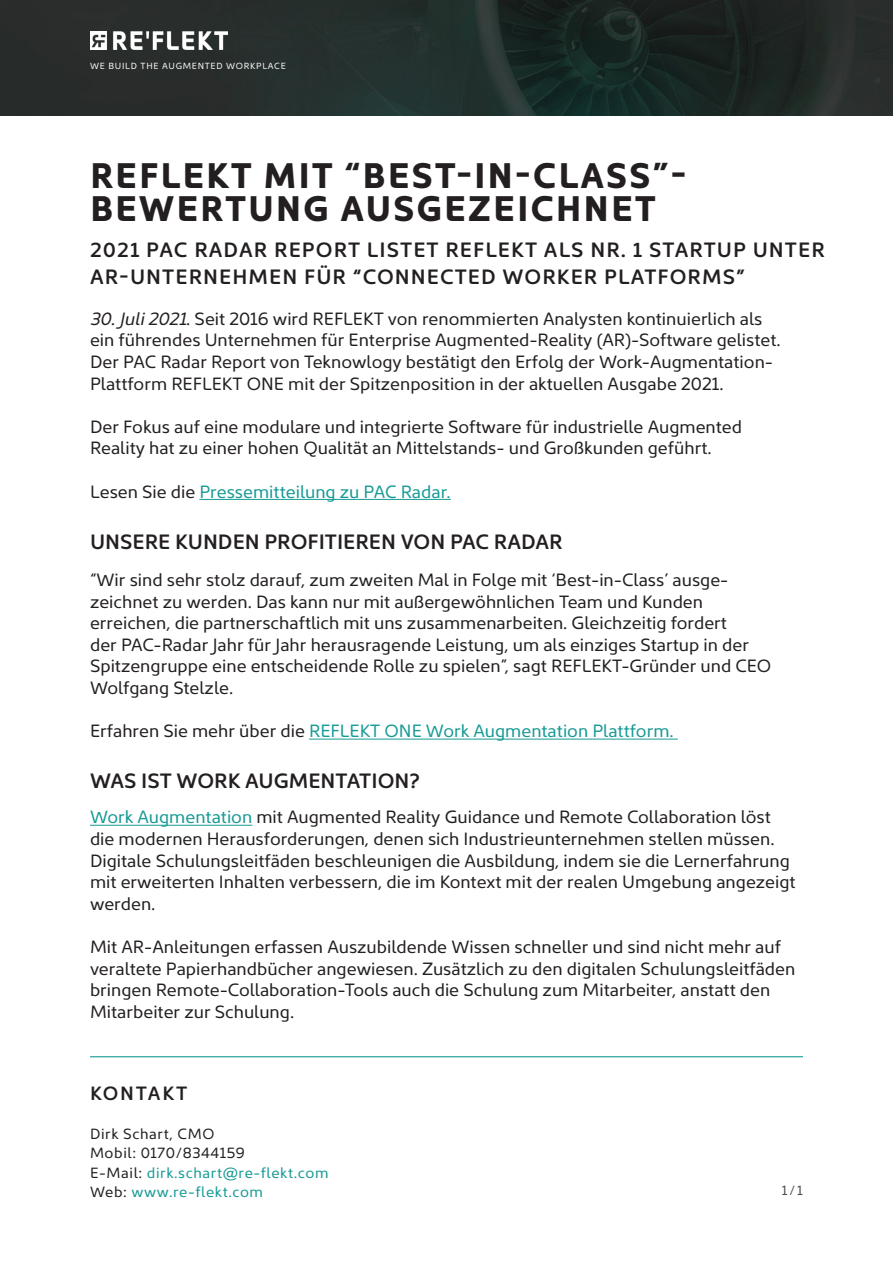
<style>
.page{position:relative;width:893px;height:1263px;background:#fff}
.page>*{position:absolute;margin:0;border:0;box-sizing:border-box;transform-origin:0 0}
.t1{font:700 36px/33px "Kyrial Sans Pro";letter-spacing:.05em;color:#231f20}
.t2{font:600 21px/27px "Kyrial Sans Pro";letter-spacing:.05em;color:#231f20}
.t3{font:600 21px "Kyrial Sans Pro";color:#231f20}
.t4{font:600 19.5px "Kyrial Sans Pro";letter-spacing:.09em;color:#231f20}
.t5{font:18px/21.6px "Kyrial Sans Pro";color:#231f20}
.t6{font:18px "Kyrial Sans Pro";color:#189a95}
.t7{font:15px/19.5px "Kyrial Sans Pro";letter-spacing:.04em;color:#231f20}
.t8{font:13.5px "Kyrial Sans Pro";color:#4b4c4d}
.t9{font:9px "Kyrial Sans Pro";letter-spacing:.08em;color:#fff}
.s1{font-style:italic}
.s2{color:#231f20}
.s3{color:#189a95}
</style>
<div class="page">
<img style="left:0;top:0;width:893px;height:115px">
<img style="left:90px;top:32px;width:137px;height:18px">
<hr style="left:199px;top:499px;width:252px;height:1px;background:#189a95">
<hr style="left:309px;top:739px;width:369px;height:1px;background:#189a95">
<hr style="left:90px;top:1056px;width:713px;height:1px;background:#189a95">
<hr style="left:90px;top:825px;width:162px;height:1px;background:#189a95">
<p class="t9" style="left:90px;top:60px;width:197px">WE BUILD THE AUGMENTED WORKPLACE</p>
<h1 class="t1" style="left:90px;top:157px;width:598px">REFLEKT MIT “BEST-IN-CLASS”-<br>BEWERTUNG AUSGEZEICHNET</h1>
<p class="t2" style="left:90px;top:235px;width:736px">2021 PAC RADAR REPORT LISTET REFLEKT ALS NR. 1 STARTUP UNTER<br>AR-UNTERNEHMEN FÜR “CONNECTED WORKER PLATFORMS”</p>
<p class="t5" style="left:90px;top:307px;width:692px"><span class="s1">30. Juli 2021</span>. Seit 2016 wird REFLEKT von renommierten Analysten kontinuierlich als ein führendes Unternehmen für Enterprise Augmented-Reality (AR)-Software gelistet.<br>Der PAC Radar Report von Teknowlogy bestätigt den Erfolg der Work-Augmentation-Plattform REFLEKT ONE mit der Spitzenposition in der aktuellen Ausgabe 2021.</p>
<p class="t5" style="left:90px;top:415px;width:653px">Der Fokus auf eine modulare und integrierte Software für industrielle Augmented<br>Reality hat zu einer hohen Qualität an Mittelstands- und Großkunden geführt.</p>
<p class="t6" style="left:90px;top:479px;width:362px"><span class="s2">Lesen Sie die</span> Pressemitteilung zu PAC Radar.</p>
<p class="t3" style="left:90px;top:527px;width:474px">UNSERE KUNDEN PROFITIEREN VON PAC RADAR</p>
<p class="t5" style="left:90px;top:568px;width:683px">“Wir sind sehr stolz darauf, zum zweiten Mal in Folge mit ‘Best-in-Class’ ausge&shy;zeichnet zu werden. Das kann nur mit außergewöhnlichen Team und Kunden erreichen, die partnerschaftlich mit uns zusammenarbeiten. Gleichzeitig fordert<br>der PAC-Radar Jahr für Jahr herausragende Leistung, um als einziges Startup in der Spitzengruppe eine entscheidende Rolle zu spielen”, sagt REFLEKT-Gründer und CEO Wolfgang Stelzle.</p>
<p class="t6" style="left:90px;top:719px;width:585px"><span class="s2">Erfahren Sie mehr über die</span> REFLEKT ONE Work Augmentation Plattform.</p>
<p class="t3" style="left:90px;top:766px;width:331px">WAS IST WORK AUGMENTATION?</p>
<p class="t5" style="left:90px;top:805px;width:707px"><span class="s3">Work Augmentation</span> mit Augmented Reality Guidance und Remote Collaboration löst die modernen Herausforderungen, denen sich Industrieunternehmen stellen müssen.<br>Digitale Schulungsleitfäden beschleunigen die Ausbildung, indem sie die Lernerfahrung mit erweiterten Inhalten verbessern, die im Kontext mit der realen Umgebung angezeigt werden.</p>
<p class="t5" style="left:90px;top:935px;width:707px">Mit AR-Anleitungen erfassen Auszubildende Wissen schneller und sind nicht mehr auf veraltete Papierhandbücher angewiesen. Zusätzlich zu den digitalen Schulungsleitfäden bringen Remote-Collaboration-Tools auch die Schulung zum Mitarbeiter, anstatt den Mitarbeiter zur Schulung.</p>
<p class="t4" style="left:90px;top:1079px;width:99px">KONTAKT</p>
<p class="t7" style="left:90px;top:1123px;width:240px">Dirk Schart, CMO<br>Mobil: 0170/8344159<br>E-Mail: <span class="s3">dirk.schart@re-flekt.com<br></span>Web: <span class="s3">www.re-flekt.com</span></p>
<p class="t8" style="left:782px;top:1181px;width:23px">1/1</p>
</div>
